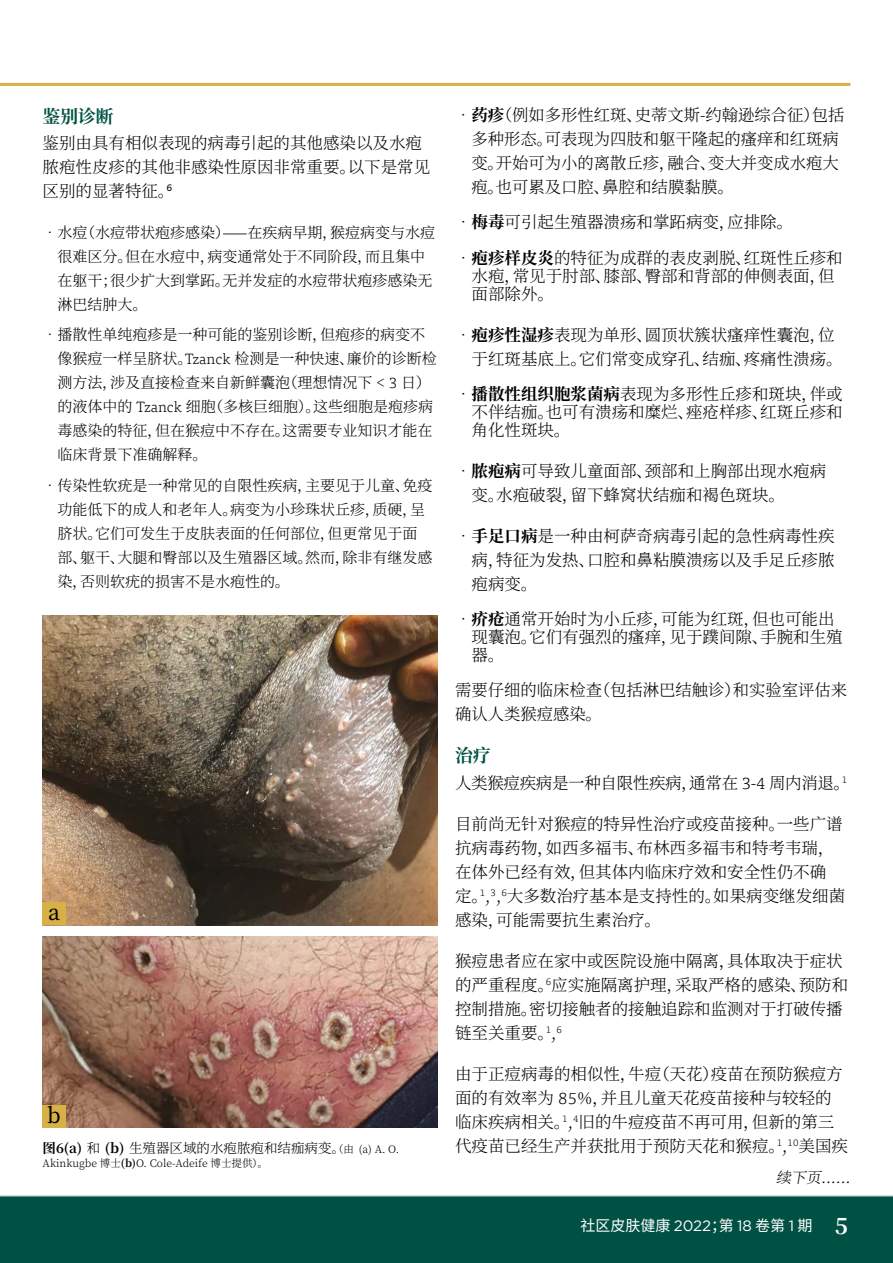
<style>
.page{position:relative;width:893px;height:1263px;background:#fff}
.page>*{position:absolute;margin:0;border:0;box-sizing:border-box;transform-origin:0 0}
.t1{font:500 21.45px "Noto Serif SC";color:#000}
.Article_Subheading{font:700 18px "Noto Serif SC";color:#005143}
.t2{font:300 16.5px/24px "Noto Serif SC";color:#000}
.t3{font:300 16.5px "Noto Serif SC";letter-spacing:-.02em;color:#000}
.List_Paragraph{font:300 15px/24px "Noto Serif SC";color:#000}
.t4{font:15px "Noto Sans SC";color:#fff}
.Continue__footer{font:italic 300 15px "Noto Serif SC";color:#000}
.t5{font:300 13.5px "Noto Serif SC";color:#000}
.t6{font:300 10.5px "Noto Serif SC";color:#000}
.s1{font-family:"Tisa Offc"}
.s2{font-weight:700}
.s3{font-size:10.5px}
.s4{font-family:"Gotham"}
.s5{font-family:"Noto Serif SC";font-weight:700;font-size:22.5px}
</style>
<div class="page">
<div style="left:0;top:1195px;width:893px;height:68px;background:#005143"></div>
<hr style="left:0;top:83px;width:850px;height:3px;background:#d8b046">
<img style="left:43px;top:936px;width:395px;height:191px">
<img style="left:43px;top:616px;width:395px;height:309px">
<div style="left:43px;top:902px;width:23px;height:23px;background:#d8b046"></div>
<div style="left:43px;top:1105px;width:23px;height:22px;background:#d8b046"></div>
<p class="Article_Subheading" style="left:43px;top:106px;width:73px">鉴别诊断</p>
<p class="t2" style="left:43px;top:131px;width:389px">鉴别由具有相似表现的病毒引起的其他感染以及水疱脓疱性皮疹的其他非感染性原因非常重要。以下是常见区别的显著特征。<span class="s1">⁶</span></p>
<p class="List_Paragraph" style="left:58px;top:221px;width:379px;text-indent:-15px">•水痘（水痘带状疱疹感染）——在疾病早期，猴痘病变与水痘很难区分。但在水痘中，病变通常处于不同阶段，而且集中在躯干；很少扩大到掌跖。无并发症的水痘带状疱疹感染无淋巴结肿大。</p>
<p class="List_Paragraph" style="left:58px;top:323px;width:381px;text-indent:-15px">•播散性单纯疱疹是一种可能的鉴别诊断，但疱疹的病变不像猴痘一样呈脐状。<span class="s1">Tzanck</span> 检测是一种快速、廉价的诊断检测方法，涉及直接检查来自新鲜囊泡（理想情况下 &lt; <span class="s1">3</span> 日）的液体中的 <span class="s1">Tzanck</span> 细胞（多核巨细胞）。这些细胞是疱疹病毒感染的特征，但在猴痘中不存在。这需要专业知识才能在临床背景下准确解释。</p>
<p class="List_Paragraph" style="left:58px;top:473px;width:376px;text-indent:-15px">•传染性软疣是一种常见的自限性疾病，主要见于儿童、免疫功能低下的成人和老年人。病变为小珍珠状丘疹，质硬，呈脐状。它们可发生于皮肤表面的任何部位，但更常见于面部、躯干、大腿和臀部以及生殖器区域。然而，除非有继发感染，否则软疣的损害不是水疱性的。</p>
<p class="t1" style="left:48px;top:900px;width:13px">a</p>
<p class="t1" style="left:47px;top:1103px;width:15px">b</p>
<p class="t5" style="left:43px;top:1140px;width:358px"><span class="s2">图6(a)</span> 和 <span class="s2">(b)</span> 生殖器区域的水疱脓疱和结痂病变。<span class="s3">（由 (a) A. O.</span></p>
<p class="t6" style="left:43px;top:1157px;width:227px">Akinkugbe 博士<span class="s2">(b)</span>O. Cole-Adeife 博士提供）。</p>
<p class="t2" style="left:471px;top:104px;width:375px;text-indent:-16px">•<span class="s2">药疹</span>（例如多形性红斑、史蒂文斯-约翰逊综合征）包括多种形态。可表现为四肢和躯干隆起的瘙痒和红斑病变。开始可为小的离散丘疹，融合、变大并变成水疱大疱。也可累及口腔、鼻腔和结膜黏膜。</p>
<p class="t2" style="left:455px;top:211px;width:340px">•<span class="s2">梅毒</span>可引起生殖器溃疡和掌跖病变，应排除。</p>
<p class="t2" style="left:471px;top:249px;width:373px;line-height:18px;text-indent:-16px">•<span class="s2">疱疹样皮炎</span>的特征为成群的表皮剥脱、红斑性丘疹和水疱，常见于肘部、膝部、臀部和背部的伸侧表面，但面部除外。</p>
<p class="t2" style="left:471px;top:323px;width:373px;text-indent:-16px">•<span class="s2">疱疹性湿疹</span>表现为单形、圆顶状簇状瘙痒性囊泡，位于红斑基底上。它们常变成穿孔、结痂、疼痛性溃疡。</p>
<p class="t2" style="left:471px;top:385px;width:373px;line-height:18px;text-align:justify;text-indent:-16px">•<span class="s2">播散性组织胞浆菌病</span>表现为多形性丘疹和斑块，伴或不伴结痂。也可有溃疡和糜烂、痤疮样疹、红斑丘疹和角化性斑块。</p>
<p class="t2" style="left:471px;top:459px;width:356px;text-indent:-16px">•<span class="s2">脓疱病</span>可导致儿童面部、颈部和上胸部出现水疱病变。水疱破裂，留下蜂窝状结痂和褐色斑块。</p>
<p class="t2" style="left:471px;top:524px;width:365px;text-align:justify;text-indent:-16px">•<span class="s2">手足口病</span>是一种由柯萨奇病毒引起的急性病毒性疾病，特征为发热、口腔和鼻粘膜溃疡以及手足丘疹脓疱病变。</p>
<p class="t2" style="left:471px;top:610px;width:373px;line-height:18px;text-indent:-16px">•<span class="s2">疥疮</span>通常开始时为小丘疹，可能为红斑，但也可能出现囊泡。它们有强烈的瘙痒，见于蹼间隙、手腕和生殖器。</p>
<p class="t2" style="left:455px;top:678px;width:394px">需要仔细的临床检查（包括淋巴结触诊）和实验室评估来确认人类猴痘感染。</p>
<p class="Article_Subheading" style="left:455px;top:746px;width:37px">治疗</p>
<p class="t3" style="left:455px;top:773px;width:397px">人类猴痘疾病是一种自限性疾病，通常在 <span class="s1">3</span>-<span class="s1">4</span> 周内消退。<sup>1</sup></p>
<p class="t2" style="left:455px;top:812px;width:392px">目前尚无针对猴痘的特异性治疗或疫苗接种。一些广谱抗病毒药物，如西多福韦、布林西多福韦和特考韦瑞，在体外已经有效，但其体内临床疗效和安全性仍不确定。<sup>1</sup>,<sup>3</sup>,<sup>6</sup>大多数治疗基本是支持性的。如果病变继发细菌感染，可能需要抗生素治疗。</p>
<p class="t2" style="left:455px;top:949px;width:395px">猴痘患者应在家中或医院设施中隔离，具体取决于症状的严重程度。<sup>6</sup>应实施隔离护理，采取严格的感染、预防和控制措施。密切接触者的接触追踪和监测对于打破传播链至关重要。<sup>1</sup>,<sup>6</sup></p>
<p class="t2" style="left:455px;top:1062px;width:395px">由于正痘病毒的相似性，牛痘（天花）疫苗在预防猴痘方面的有效率为 <span class="s1">85</span>%，并且儿童天花疫苗接种与较轻的临床疾病相关。<sup>1</sup>,<sup>4</sup>旧的牛痘疫苗不再可用，但新的第三代疫苗已经生产并获批用于预防天花和猴痘。<sup>1</sup>,<sup>10</sup>美国疾</p>
<p class="Continue__footer" style="left:776px;top:1168px;width:82px">续下页……</p>
<p class="t4" style="left:580px;top:1217px;width:269px">社区皮肤健康 <span class="s4">2022</span>；第 <span class="s4">18</span> 卷第 <span class="s4">1</span> 期 <span class="s5">5</span></p>
</div>
